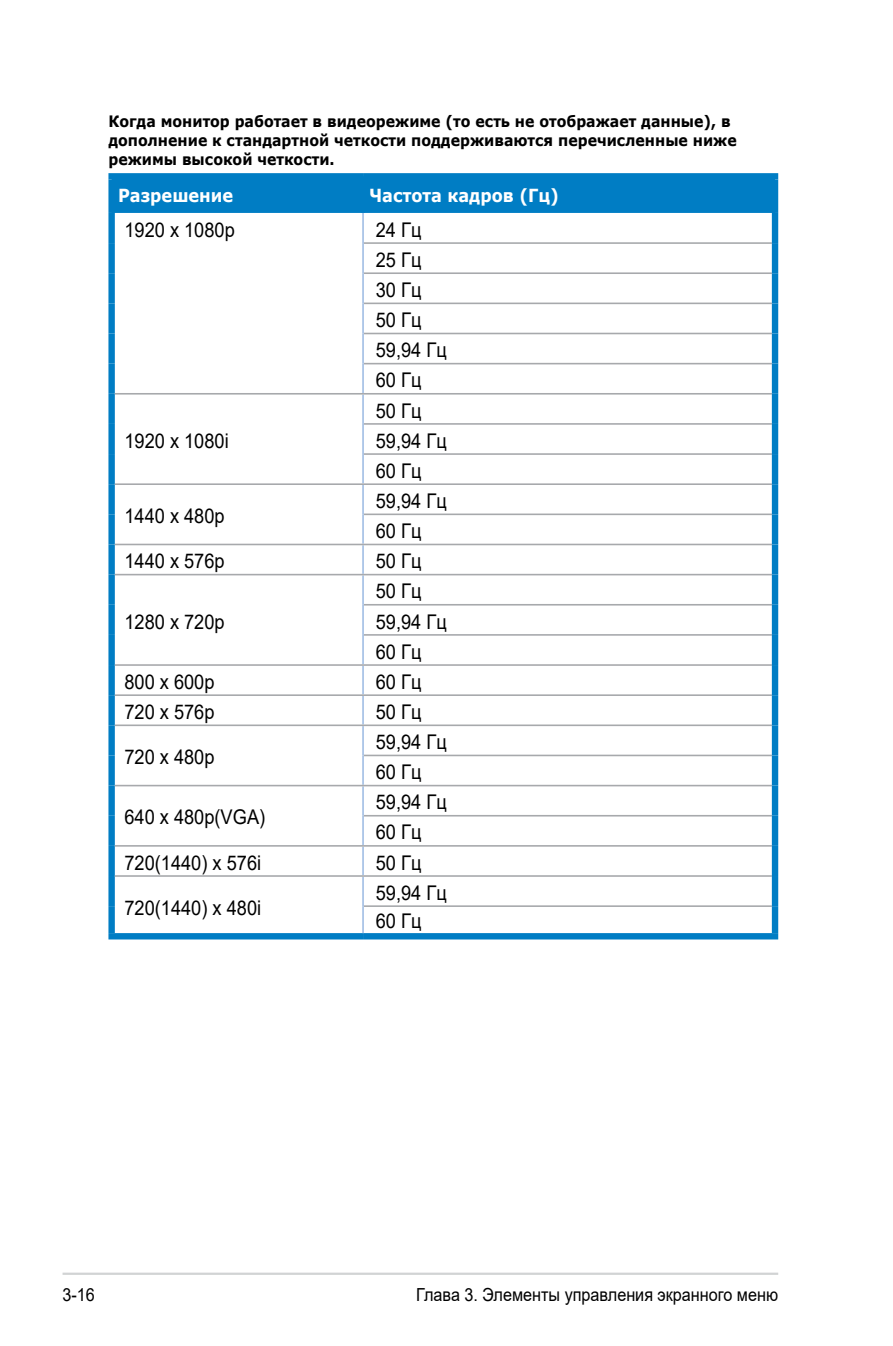
<style>
.page{position:relative;width:893px;height:1346px;background:#fff}
.page>*{position:absolute;margin:0;border:0;box-sizing:border-box;transform-origin:0 0}
.t1{font:20.25px/30.2px "Arial";color:#000;scale:.9 1}
.t2{font:20.25px "Arial";color:#000100;scale:.9 1}
.t3{font:18px "Arial";color:#000;scale:.9 1}
.t4{font:700 18px "Verdana";color:#fff;scale:.9 1}
.t5{font:700 15.75px/18.9px "Verdana";color:#000;scale:.9 1}
.s1{color:#000}
</style>
<div class="page">
<hr style="left:63px;top:1272px;width:715px;height:3px;background:#d1d3d4">
<div style="left:115px;top:179px;width:657px;height:34px;background:#007dc4"></div>
<div style="left:108px;top:933px;width:255px;height:6px;background:#007dc4"></div>
<div style="left:108px;top:213px;width:7px;height:30px;background:#007dc4"></div>
<div style="left:108px;top:243px;width:7px;height:30px;background:#007dc4"></div>
<div style="left:108px;top:273px;width:7px;height:30px;background:#007dc4"></div>
<div style="left:108px;top:303px;width:7px;height:30px;background:#007dc4"></div>
<div style="left:108px;top:333px;width:7px;height:31px;background:#007dc4"></div>
<div style="left:108px;top:364px;width:7px;height:30px;background:#007dc4"></div>
<div style="left:108px;top:394px;width:7px;height:30px;background:#007dc4"></div>
<div style="left:108px;top:424px;width:7px;height:30px;background:#007dc4"></div>
<div style="left:108px;top:454px;width:7px;height:30px;background:#007dc4"></div>
<div style="left:108px;top:484px;width:7px;height:30px;background:#007dc4"></div>
<div style="left:108px;top:514px;width:7px;height:30px;background:#007dc4"></div>
<div style="left:108px;top:544px;width:7px;height:31px;background:#007dc4"></div>
<div style="left:108px;top:575px;width:7px;height:30px;background:#007dc4"></div>
<div style="left:108px;top:605px;width:7px;height:30px;background:#007dc4"></div>
<div style="left:108px;top:635px;width:7px;height:30px;background:#007dc4"></div>
<div style="left:108px;top:665px;width:7px;height:30px;background:#007dc4"></div>
<div style="left:108px;top:695px;width:7px;height:30px;background:#007dc4"></div>
<div style="left:108px;top:725px;width:7px;height:30px;background:#007dc4"></div>
<div style="left:108px;top:755px;width:7px;height:30px;background:#007dc4"></div>
<div style="left:108px;top:785px;width:7px;height:31px;background:#007dc4"></div>
<div style="left:108px;top:816px;width:7px;height:30px;background:#007dc4"></div>
<div style="left:108px;top:846px;width:7px;height:30px;background:#007dc4"></div>
<div style="left:108px;top:876px;width:7px;height:30px;background:#007dc4"></div>
<div style="left:108px;top:906px;width:7px;height:27px;background:#007dc4"></div>
<div style="left:108px;top:173px;width:255px;height:6px;background:#007dc4"></div>
<div style="left:108px;top:179px;width:7px;height:34px;background:#007dc4"></div>
<div style="left:363px;top:173px;width:415px;height:6px;background:#007dc4"></div>
<hr style="left:361px;top:179px;width:4px;height:34px;background:#007dc4">
<hr style="left:362px;top:213px;width:2px;height:30px;background:#9fbde4">
<hr style="left:362px;top:243px;width:2px;height:30px;background:#9fbde4">
<hr style="left:362px;top:273px;width:2px;height:30px;background:#9fbde4">
<hr style="left:362px;top:303px;width:2px;height:30px;background:#9fbde4">
<hr style="left:362px;top:333px;width:2px;height:31px;background:#9fbde4">
<hr style="left:362px;top:364px;width:2px;height:29px;background:#9fbde4">
<hr style="left:362px;top:395px;width:2px;height:29px;background:#9fbde4">
<hr style="left:362px;top:424px;width:2px;height:30px;background:#9fbde4">
<hr style="left:362px;top:454px;width:2px;height:29px;background:#9fbde4">
<hr style="left:362px;top:485px;width:2px;height:29px;background:#9fbde4">
<hr style="left:362px;top:514px;width:2px;height:30px;background:#9fbde4">
<hr style="left:362px;top:545px;width:2px;height:29px;background:#9fbde4">
<hr style="left:362px;top:575px;width:2px;height:30px;background:#9fbde4">
<hr style="left:362px;top:605px;width:2px;height:30px;background:#9fbde4">
<hr style="left:362px;top:635px;width:2px;height:29px;background:#9fbde4">
<hr style="left:362px;top:666px;width:2px;height:28px;background:#9fbde4">
<hr style="left:362px;top:696px;width:2px;height:28px;background:#9fbde4">
<hr style="left:362px;top:726px;width:2px;height:29px;background:#9fbde4">
<hr style="left:362px;top:755px;width:2px;height:30px;background:#9fbde4">
<hr style="left:362px;top:786px;width:2px;height:30px;background:#9fbde4">
<hr style="left:362px;top:816px;width:2px;height:29px;background:#9fbde4">
<hr style="left:362px;top:847px;width:2px;height:28px;background:#9fbde4">
<hr style="left:362px;top:877px;width:2px;height:29px;background:#9fbde4">
<div style="left:363px;top:933px;width:415px;height:6px;background:#007dc4"></div>
<hr style="left:364px;top:242px;width:408px;height:2px;background:#a7a9ac">
<hr style="left:364px;top:272px;width:408px;height:2px;background:#a7a9ac">
<hr style="left:364px;top:303px;width:408px;height:1px;background:#a7a9ac">
<hr style="left:364px;top:333px;width:408px;height:1px;background:#a7a9ac">
<hr style="left:364px;top:363px;width:408px;height:1px;background:#a7a9ac">
<hr style="left:115px;top:393px;width:248px;height:2px;background:#a7a9ac">
<hr style="left:363px;top:393px;width:409px;height:2px;background:#a7a9ac">
<hr style="left:364px;top:423px;width:408px;height:2px;background:#a7a9ac">
<hr style="left:364px;top:453px;width:408px;height:2px;background:#a7a9ac">
<hr style="left:115px;top:483px;width:248px;height:2px;background:#a7a9ac">
<hr style="left:363px;top:483px;width:409px;height:2px;background:#a7a9ac">
<hr style="left:364px;top:513px;width:408px;height:2px;background:#a7a9ac">
<hr style="left:115px;top:544px;width:248px;height:1px;background:#a7a9ac">
<hr style="left:363px;top:544px;width:409px;height:1px;background:#a7a9ac">
<hr style="left:115px;top:574px;width:248px;height:1px;background:#a7a9ac">
<hr style="left:363px;top:574px;width:409px;height:1px;background:#a7a9ac">
<hr style="left:364px;top:604px;width:408px;height:1px;background:#a7a9ac">
<hr style="left:364px;top:634px;width:408px;height:2px;background:#a7a9ac">
<hr style="left:115px;top:664px;width:248px;height:2px;background:#a7a9ac">
<hr style="left:363px;top:664px;width:409px;height:2px;background:#a7a9ac">
<hr style="left:115px;top:694px;width:248px;height:2px;background:#a7a9ac">
<hr style="left:363px;top:694px;width:409px;height:2px;background:#a7a9ac">
<hr style="left:115px;top:724px;width:248px;height:2px;background:#a7a9ac">
<hr style="left:363px;top:724px;width:409px;height:2px;background:#a7a9ac">
<hr style="left:364px;top:755px;width:408px;height:1px;background:#a7a9ac">
<hr style="left:115px;top:785px;width:248px;height:1px;background:#a7a9ac">
<hr style="left:363px;top:785px;width:409px;height:1px;background:#a7a9ac">
<hr style="left:364px;top:815px;width:408px;height:1px;background:#a7a9ac">
<hr style="left:115px;top:845px;width:248px;height:2px;background:#a7a9ac">
<hr style="left:363px;top:845px;width:409px;height:2px;background:#a7a9ac">
<hr style="left:115px;top:875px;width:248px;height:2px;background:#a7a9ac">
<hr style="left:363px;top:875px;width:409px;height:2px;background:#a7a9ac">
<hr style="left:364px;top:905px;width:408px;height:2px;background:#a7a9ac">
<hr style="left:362px;top:906px;width:2px;height:27px;background:#9fbde4">
<div style="left:772px;top:179px;width:6px;height:34px;background:#007dc4"></div>
<div style="left:772px;top:213px;width:6px;height:30px;background:#007dc4"></div>
<div style="left:772px;top:243px;width:6px;height:30px;background:#007dc4"></div>
<div style="left:772px;top:273px;width:6px;height:30px;background:#007dc4"></div>
<div style="left:772px;top:303px;width:6px;height:30px;background:#007dc4"></div>
<div style="left:772px;top:333px;width:6px;height:31px;background:#007dc4"></div>
<div style="left:772px;top:364px;width:6px;height:30px;background:#007dc4"></div>
<div style="left:772px;top:394px;width:6px;height:30px;background:#007dc4"></div>
<div style="left:772px;top:424px;width:6px;height:30px;background:#007dc4"></div>
<div style="left:772px;top:454px;width:6px;height:30px;background:#007dc4"></div>
<div style="left:772px;top:484px;width:6px;height:30px;background:#007dc4"></div>
<div style="left:772px;top:514px;width:6px;height:30px;background:#007dc4"></div>
<div style="left:772px;top:544px;width:6px;height:31px;background:#007dc4"></div>
<div style="left:772px;top:575px;width:6px;height:30px;background:#007dc4"></div>
<div style="left:772px;top:605px;width:6px;height:30px;background:#007dc4"></div>
<div style="left:772px;top:635px;width:6px;height:30px;background:#007dc4"></div>
<div style="left:772px;top:665px;width:6px;height:30px;background:#007dc4"></div>
<div style="left:772px;top:695px;width:6px;height:30px;background:#007dc4"></div>
<div style="left:772px;top:725px;width:6px;height:30px;background:#007dc4"></div>
<div style="left:772px;top:755px;width:6px;height:30px;background:#007dc4"></div>
<div style="left:772px;top:785px;width:6px;height:31px;background:#007dc4"></div>
<div style="left:772px;top:816px;width:6px;height:30px;background:#007dc4"></div>
<div style="left:772px;top:846px;width:6px;height:30px;background:#007dc4"></div>
<div style="left:772px;top:876px;width:6px;height:30px;background:#007dc4"></div>
<div style="left:772px;top:906px;width:6px;height:27px;background:#007dc4"></div>
<p class="t5" style="left:108px;top:111px;width:700px">Когда монитор работает в видеорежиме (то есть не отображает данные), в дополнение к стандартной четкости поддерживаются перечисленные ниже режимы высокой четкости.</p>
<p class="t4" style="left:118px;top:183px;width:130px">Разрешение</p>
<p class="t4" style="left:369px;top:183px;width:212px">Частота кадров (Гц)</p>
<p class="t1" style="left:124px;top:214px;width:124px">1920 x 1080p</p>
<p class="t1" style="left:376px;top:214px;width:80px">24 Гц<br>25 Гц<br>30 Гц<br>50 Гц<br>59,94 Гц<br>60 Гц</p>
<p class="t1" style="left:124px;top:425px;width:117px">1920 x 1080i</p>
<p class="t1" style="left:124px;top:501px;width:113px">1440 x 480p</p>
<p class="t1" style="left:376px;top:395px;width:80px">50 Гц<br>59,94 Гц<br>60 Гц</p>
<p class="t1" style="left:376px;top:486px;width:80px">59,94 Гц<br>60 Гц</p>
<p class="t1" style="left:124px;top:546px;width:113px">1440 x 576p</p>
<p class="t1" style="left:376px;top:546px;width:52px">50 Гц</p>
<p class="t1" style="left:124px;top:606px;width:113px">1280 x 720p</p>
<p class="t1" style="left:376px;top:576px;width:80px">50 Гц<br>59,94 Гц<br>60 Гц</p>
<p class="t2" style="left:124px;top:668px;width:102px">800 x 600p</p>
<p class="t2" style="left:376px;top:668px;width:52px">60 <span class="s1">Гц</span></p>
<p class="t1" style="left:124px;top:696px;width:102px">720 x 576p</p>
<p class="t1" style="left:376px;top:696px;width:52px">50 Гц</p>
<p class="t1" style="left:124px;top:742px;width:102px">720 x 480p</p>
<p class="t1" style="left:376px;top:727px;width:80px">59,94 Гц<br>60 Гц</p>
<p class="t1" style="left:124px;top:802px;width:158px">640 x 480p(VGA)</p>
<p class="t1" style="left:376px;top:787px;width:80px">59,94 Гц<br>60 Гц</p>
<p class="t1" style="left:124px;top:847px;width:153px">720(1440) x 576i</p>
<p class="t1" style="left:376px;top:847px;width:52px">50 Гц</p>
<p class="t1" style="left:124px;top:892px;width:153px">720(1440) x 480i</p>
<p class="t1" style="left:376px;top:878px;width:80px;line-height:27.9px">59,94 Гц<br>60 Гц</p>
<p class="t3" style="left:63px;top:1282px;width:38px">3-16</p>
<p class="t3" style="left:416px;top:1282px;width:404px">Глава 3. Элементы управления экранного меню</p>
</div>
